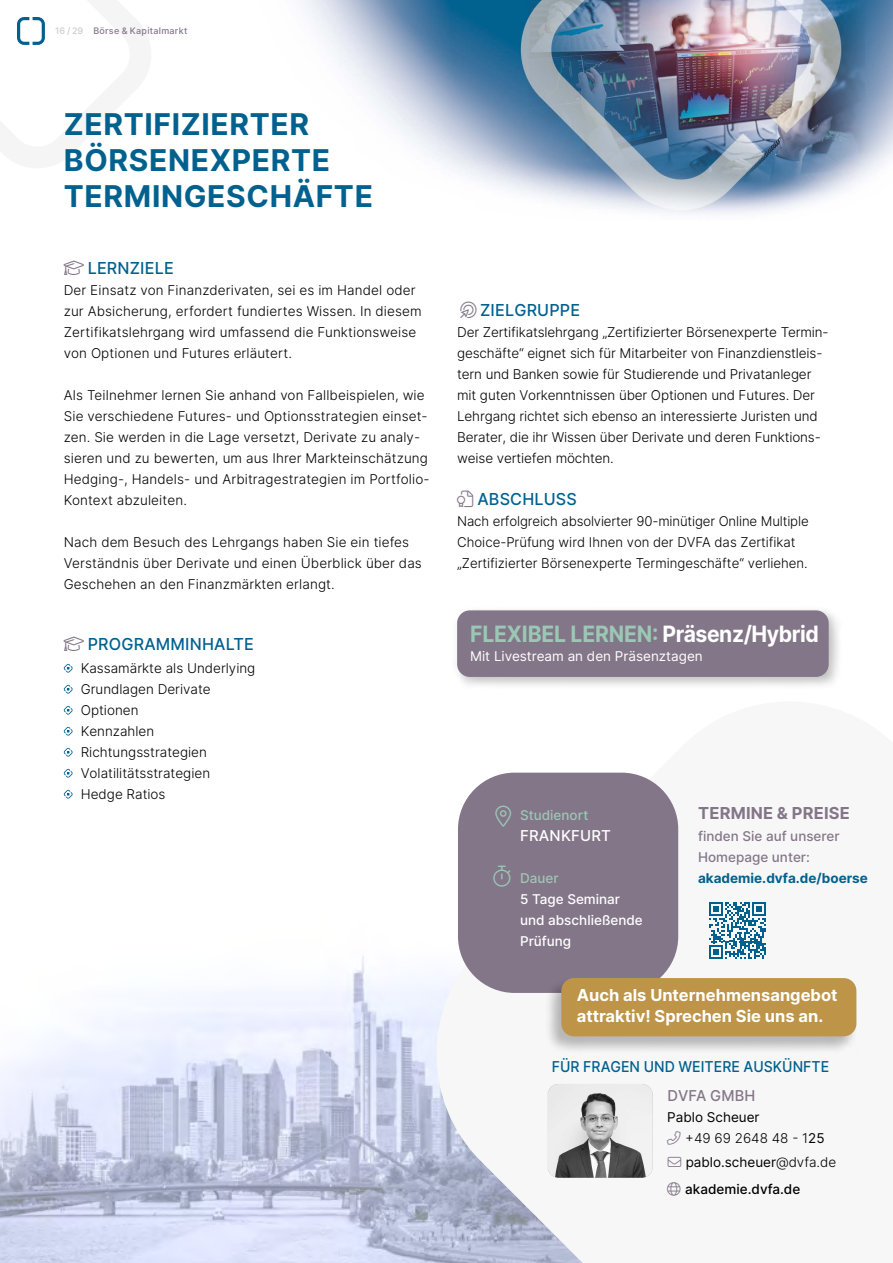
<style>
.page{position:relative;width:893px;height:1263px;background:#fff}
.page>*{position:absolute;margin:0;border:0;box-sizing:border-box;transform-origin:0 0}
.Text_title{font:700 30px/36px "Inter";letter-spacing:.02em;color:#00618f}
.t1{font:700 22.5px "Inter";letter-spacing:-.01em;color:#9bc8b5;scale:.94 1}
.t2{font:700 16.5px/21px "Inter";color:#fff}
.Text_title-2{font:500 16.5px "Inter";letter-spacing:.01em;color:#00618f}
.Fließtext{font:700 16.5px "Inter";letter-spacing:.01em;color:#837688}
.Text_title-3{font:500 15px "Inter";color:#00618f;scale:.94 1}
.Fließtext-2{font:500 15px "Inter";letter-spacing:.01em;color:#fff}
.Fließtext-3{font:500 15px "Inter";letter-spacing:.01em;color:#837688}
.Text_title-4{font:300 13.5px/21px "Inter";color:#000}
.Fließtext-4{font:300 13.5px/21px "Inter";color:#000}
.Fließtext-5{font:500 13.5px/21px "Inter";color:#837688}
.Fließtext-6{font:13.5px/20.7px "Inter";color:#000}
.Fließtext-7{font:500 13.5px/21px "Inter";color:#fff}
.t3{font:13.5px "Inter";color:#fff}
.Fließtext-8{font:500 13.5px "Inter";color:#000}
.Fließtext-9{font:500 13.5px "Inter";color:#9bc8b5}
.t4{font:500 9px "Inter";letter-spacing:.03em;color:#837688}
.s1{color:#cbcbcb}
.s2{color:#fff}
.s3{color:#9bc8b5}
.s4{font-weight:700;color:#00618f}
.s5{font-weight:300}
.s6{color:#837688}
</style>
<div class="page">
<img style="left:0;top:956px;width:422px;height:307px">
<svg style="left:422px;top:772px;width:257px;height:491px"></svg>
<img style="left:300px;top:0;width:593px;height:214px">
<div style="left:458px;top:773px;width:220px;height:220px;background:#837688;border-radius:57px"></div>
<svg style="left:709px;top:902px;width:57px;height:57px"></svg>
<div style="left:544px;top:977px;width:314px;height:77px;background:#000;opacity:.26"></div>
<div style="left:561px;top:978px;width:295px;height:58px;background:#be9548;border-radius:13px"></div>
<svg style="left:17px;top:17px;width:28px;height:28px"></svg>
<svg style="left:64px;top:664px;width:9px;height:9px"></svg>
<svg style="left:64px;top:685px;width:9px;height:9px"></svg>
<svg style="left:64px;top:706px;width:9px;height:9px"></svg>
<svg style="left:64px;top:727px;width:9px;height:9px"></svg>
<svg style="left:64px;top:748px;width:9px;height:9px"></svg>
<svg style="left:64px;top:769px;width:9px;height:9px"></svg>
<svg style="left:64px;top:790px;width:9px;height:9px"></svg>
<div style="left:452px;top:605px;width:391px;height:85px;background:#000;opacity:.25"></div>
<div style="left:457px;top:610px;width:372px;height:67px;background:#837688;border-radius:13px"></div>
<img style="left:543px;top:1082px;width:116px;height:98px">
<svg style="left:667px;top:1131px;width:12px;height:14px"></svg>
<svg style="left:667px;top:1182px;width:12px;height:14px"></svg>
<p class="t4" style="left:55px;top:24px;width:134px"><span class="s1">16 / 29</span> Börse &amp; Kapitalmarkt</p>
<p class="Text_title" style="left:64px;top:105px;width:311px">ZERTIFIZIERTER<br>BÖRSENEXPERTE<br>TERMINGESCHÄFTE</p>
<p class="Text_title-2" style="left:88px;top:256px;width:88px">LERNZIELE</p>
<p class="Text_title-4" style="left:64px;top:280px;width:360px">Der Einsatz von Finanzderivaten, sei es im Handel oder zur Absicherung, erfordert fundiertes Wissen. In diesem Zertifikatslehrgang wird umfassend die Funktionsweise von Optionen und Futures erläutert.</p>
<p class="Text_title-4" style="left:64px;top:385px;width:367px">Als Teilnehmer lernen Sie anhand von Fallbeispielen, wie Sie verschiedene Futures- und Optionsstrategien einset&shy;zen. Sie werden in die Lage versetzt, Derivate zu analy&shy;sieren und zu bewerten, um aus Ihrer Markteinschätzung Hedging-, Handels- und Arbitragestrategien im Portfolio-Kontext abzuleiten.</p>
<p class="Text_title-4" style="left:64px;top:532px;width:360px">Nach dem Besuch des Lehrgangs haben Sie ein tiefes<br>Verständnis über Derivate und einen Überblick über das<br>Geschehen an den Finanzmärkten erlangt.</p>
<p class="Text_title-2" style="left:88px;top:632px;width:168px">PROGRAMMINHALTE</p>
<p class="Fließtext-4" style="left:81px;top:658px;width:176px">Kassamärkte als Underlying<br>Grundlagen Derivate<br>Optionen<br>Kennzahlen<br>Richtungsstrategien<br>Volatilitätsstrategien<br>Hedge Ratios</p>
<p class="Text_title-2" style="left:480px;top:298px;width:102px">ZIELGRUPPE</p>
<p class="Text_title-4" style="left:457px;top:322px;width:373px">Der Zertifikatslehrgang „Zertifizierter Börsenexperte Termin&shy;geschäfte“ eignet sich für Mitarbeiter von Finanzdienstleis&shy;tern und Banken sowie für Studierende und Privatanleger mit guten Vorkenntnissen über Optionen und Futures. Der Lehrgang richtet sich ebenso an interessierte Juristen und Berater, die ihr Wissen über Derivate und deren Funktions&shy;weise vertiefen möchten.</p>
<p class="Text_title-2" style="left:477px;top:487px;width:101px">ABSCHLUSS</p>
<p class="Text_title-4" style="left:457px;top:511px;width:353px">Nach erfolgreich absolvierter 90-minütiger Online Multiple<br>Choice-Prüfung wird Ihnen von der DVFA das Zertifikat „Zertifizierter Börsenexperte Termingeschäfte“ verliehen.</p>
<p class="t1" style="left:470px;top:616px;width:372px">FLEXIBEL LERNEN: <span class="s2">Präsenz/Hybrid</span></p>
<p class="t3" style="left:470px;top:646px;width:234px">Mit Livestream an den Präsenztagen</p>
<p class="Fließtext-9" style="left:520px;top:805px;width:70px">Studienort</p>
<p class="Fließtext-2" style="left:520px;top:825px;width:92px">FRANKFURT</p>
<p class="Fließtext-7" style="left:520px;top:868px;width:124px"><span class="s3">Dauer<br></span>5 Tage Seminar und abschließende<br>Prüfung</p>
<p class="Fließtext" style="left:698px;top:800px;width:153px">TERMINE &amp; PREISE</p>
<p class="Fließtext-5" style="left:698px;top:825px;width:171px">finden Sie auf unserer<br>Homepage unter: <span class="s4">akademie.dvfa.de/boerse</span></p>
<p class="t2" style="left:577px;top:984px;width:262px">Auch als Unternehmensangebot attraktiv! Sprechen Sie uns an.</p>
<p class="Text_title-3" style="left:552px;top:1056px;width:297px">FÜR FRAGEN UND WEITERE AUSKÜNFTE</p>
<p class="Fließtext-3" style="left:667px;top:1085px;width:90px">DVFA GMBH</p>
<p class="Fließtext-6" style="left:685px;top:1107px;width:141px;text-indent:-18px">Pablo Scheuer<br><span class="s5">+49 69 2648 48 - 1</span>25</p>
<p class="Fließtext-6" style="left:668px;top:1151px;width:170px"><span class="s6">→</span> pablo.scheuer<span class="s5">@dvfa.de</span></p>
<p class="Fließtext-8" style="left:685px;top:1179px;width:117px">akademie.dvfa.de</p>
</div>
